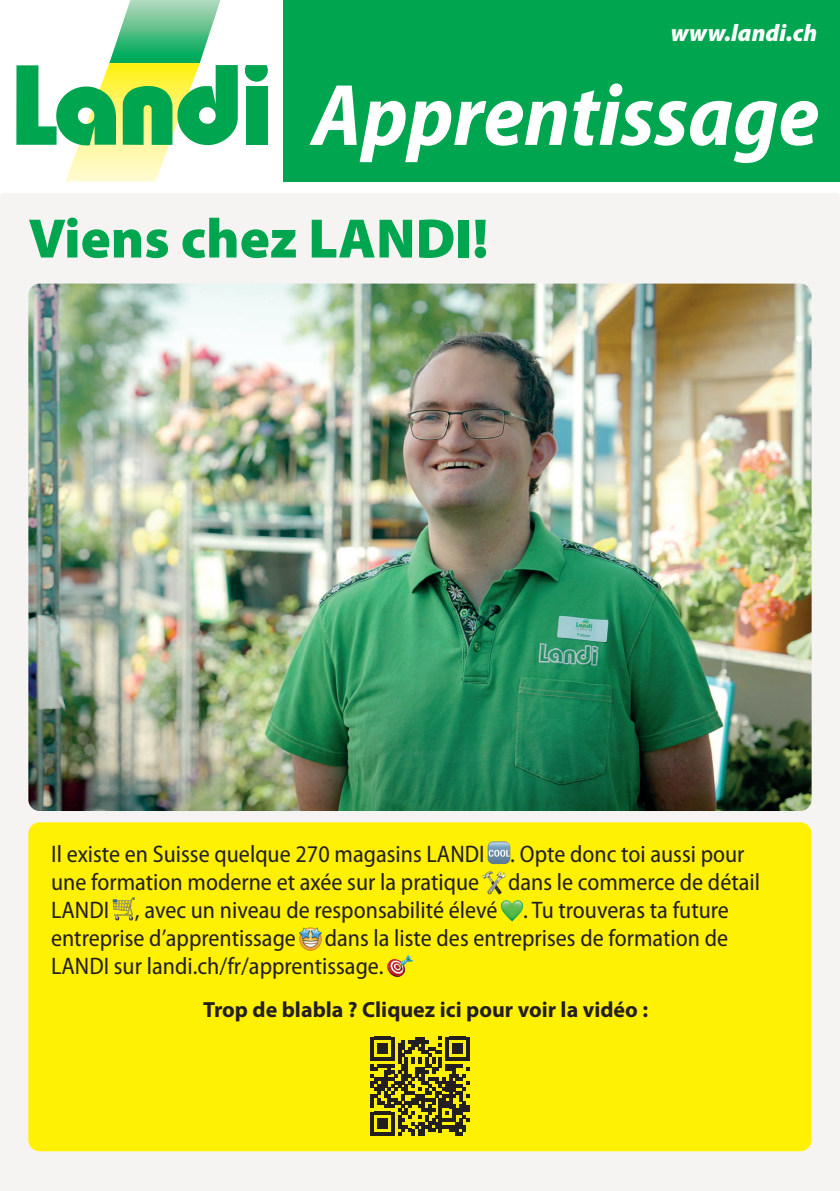
<style>
.page{position:relative;width:840px;height:1191px;background:#fff}
.page>*{position:absolute;margin:0;border:0;box-sizing:border-box;transform-origin:0 0}
.t1{font:italic 700 semi-condensed 88px "Myriad Pro";color:#fff}
.t2{font:900 56px "Myriad Pro";color:#00a54f}
.t3{font:semi-condensed 24px/28px "Myriad Pro";color:#231f20}
.t4{font:italic 900 24px "Myriad Pro";color:#fff}
.t5{font:700 22px "Myriad Pro";color:#231f20}
</style>
<div class="page">
<div style="left:0;top:193px;width:839px;height:998px;background:#f5f4f3"></div>
<img style="left:28px;top:283px;width:783px;height:528px">
<svg style="left:244px;top:65px;width:24px;height:17px"></svg>
<div style="left:246px;top:86px;width:21px;height:59px;background:#00a54f"></div>
<svg style="left:16px;top:0;width:222px;height:181px"></svg>
<div style="left:283px;top:0;width:556px;height:181px;background:#00a54f"></div>
<div style="left:28px;top:822px;width:783px;height:329px;background:#fff101;border-radius:11px"></div>
<svg style="left:370px;top:1036px;width:99px;height:99px"></svg>
<img style="left:487px;top:841px;width:23px;height:23px">
<img style="left:482px;top:871px;width:22px;height:23px">
<img style="left:112px;top:897px;width:23px;height:23px">
<img style="left:500px;top:900px;width:23px;height:22px">
<img style="left:299px;top:927px;width:22px;height:23px">
<img style="left:387px;top:955px;width:25px;height:21px">
<p class="t4" style="left:670px;top:17px;width:148px">www.landi.ch</p>
<h1 class="t1" style="left:312px;top:59px;width:508px">Apprentissage</h1>
<h2 class="t2" style="left:28px;top:201px;width:461px">Viens chez LANDI!</h2>
<p class="t3" style="left:51px;top:839px;width:710px">Il existe en Suisse quelque 270 magasins LANDI . Opte donc toi aussi pour une formation moderne et axée sur la pratique dans le commerce de détail LANDI , avec un niveau de responsabilité élevé . Tu trouveras ta future entreprise d’apprentissage dans la liste des entreprises de formation de LANDI sur landi.ch/fr/apprentissage.</p>
<p class="t5" style="left:203px;top:995px;width:446px">Trop de blabla ? Cliquez ici pour voir la vidéo :</p>
</div>
